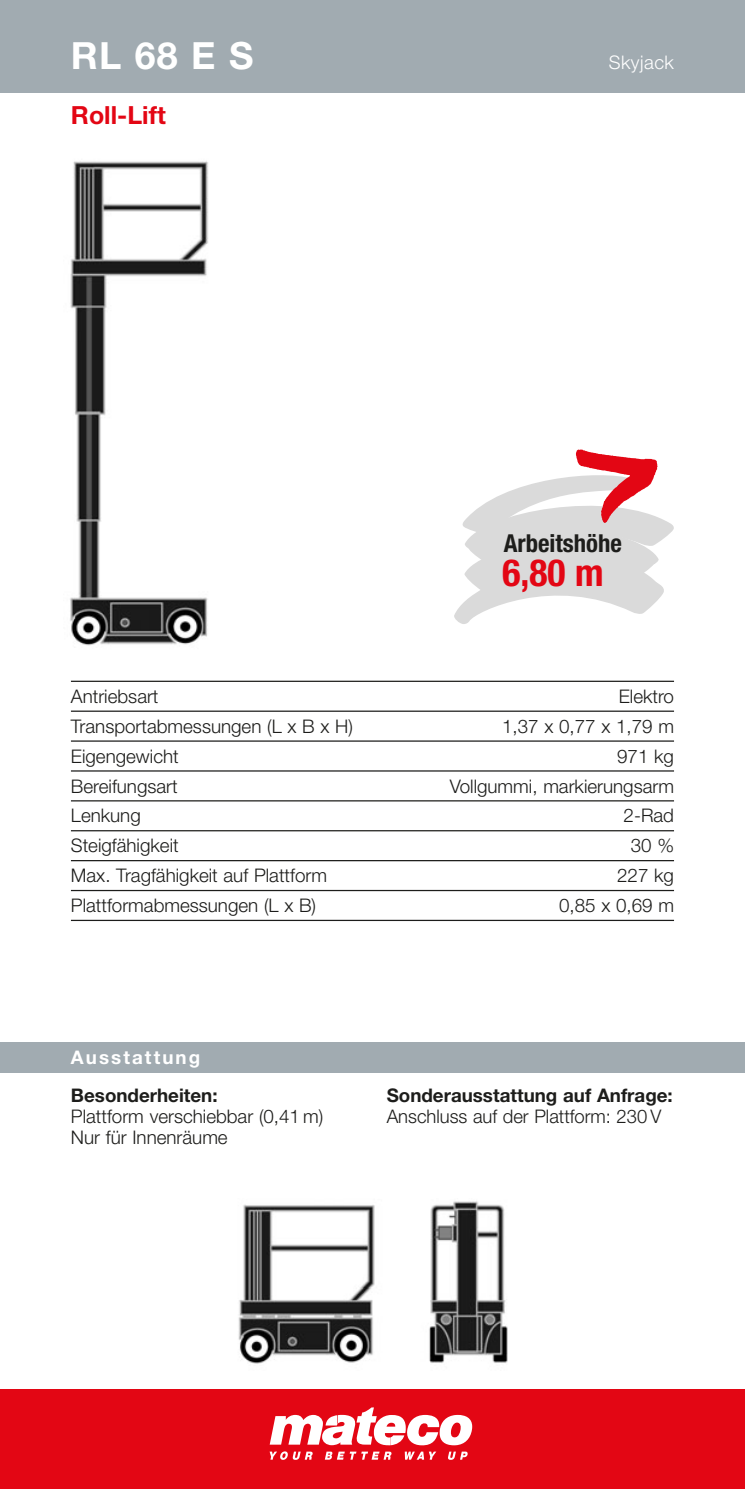
<style>
.page{position:relative;width:745px;height:1489px;background:#fff}
.page>*{position:absolute;margin:0;border:0;box-sizing:border-box;transform-origin:0 0}
.t1{font:700 37.5px "Helvetica Neue";color:#fff}
.t2{font:700 condensed 37.5px "Helvetica Neue";color:#e30614}
.t3{font:700 25px "Helvetica Neue";color:#e30614}
.t4{font:700 condensed 24.75px "Helvetica Neue";color:#1d1d1b}
.t5{font:300 18.75px/21.2px "Helvetica Neue";color:#1d1d1b}
.t6{font:700 18.75px "Helvetica Neue";color:#1d1d1b}
.t7{font:700 18.75px "Helvetica Neue";letter-spacing:.11em;color:#fff}
.t8{font:300 18.75px "Helvetica Neue";letter-spacing:.03em;color:#fff}
</style>
<div class="page">
<div style="left:0;top:0;width:744px;height:92px;background:#a1abb1"></div>
<div style="left:0;top:1042px;width:744px;height:30px;background:#a1abb1"></div>
<div style="left:0;top:1389px;width:744px;height:99px;background:#e30614"></div>
<svg style="left:269px;top:1407px;width:203px;height:38px"></svg>
<svg style="left:269px;top:1451px;width:43px;height:8px"></svg>
<svg style="left:325px;top:1451px;width:66px;height:8px"></svg>
<svg style="left:404px;top:1451px;width:32px;height:8px"></svg>
<svg style="left:448px;top:1451px;width:19px;height:8px"></svg>
<img style="left:70px;top:161px;width:138px;height:485px">
<img style="left:238px;top:1201px;width:270px;height:163px">
<svg style="left:454px;top:449px;width:219px;height:175px"></svg>
<hr style="left:71px;top:680px;width:602px;height:2px;background:#1d1d1b">
<hr style="left:71px;top:710px;width:602px;height:1px;background:#1d1d1b">
<hr style="left:71px;top:740px;width:602px;height:1px;background:#1d1d1b">
<hr style="left:71px;top:770px;width:602px;height:1px;background:#1d1d1b">
<hr style="left:71px;top:800px;width:602px;height:1px;background:#1d1d1b">
<hr style="left:71px;top:830px;width:602px;height:1px;background:#1d1d1b">
<hr style="left:71px;top:860px;width:602px;height:1px;background:#1d1d1b">
<hr style="left:71px;top:889px;width:602px;height:2px;background:#1d1d1b">
<hr style="left:71px;top:919px;width:602px;height:2px;background:#1d1d1b">
<h1 class="t1" style="left:71px;top:43px;width:184px">RL 68 E S</h1>
<h2 class="t3" style="left:71px;top:106px;width:96px">Roll-Lift</h2>
<p class="t8" style="left:608px;top:56px;width:67px">Skyjack</p>
<h3 class="t4" style="left:503px;top:534px;width:120px">Arbeitshöhe</h3>
<h1 class="t2" style="left:502px;top:558px;width:103px">6,80 m</h1>
<p class="t5" style="left:71px;top:687px;width:89px">Antriebsart</p>
<p class="t5" style="left:618px;top:687px;width:57px">Elektro</p>
<p class="t5" style="left:71px;top:717px;width:283px">Transportabmessungen (L x B x H)</p>
<p class="t5" style="left:501px;top:717px;width:173px">1,37 x 0,77 x 1,79 m</p>
<p class="t5" style="left:71px;top:747px;width:109px">Eigengewicht</p>
<p class="t5" style="left:616px;top:747px;width:58px">971 kg</p>
<p class="t5" style="left:71px;top:777px;width:108px">Bereifungsart</p>
<p class="t5" style="left:449px;top:777px;width:226px">Vollgummi, markierungsarm</p>
<p class="t5" style="left:71px;top:806px;width:71px">Lenkung</p>
<p class="t5" style="left:623px;top:806px;width:52px">2-Rad</p>
<p class="t5" style="left:71px;top:836px;width:109px">Steigfähigkeit</p>
<p class="t5" style="left:630px;top:836px;width:45px">30 %</p>
<p class="t5" style="left:71px;top:866px;width:257px">Max. Tragfähigkeit auf Plattform</p>
<p class="t5" style="left:616px;top:866px;width:58px">227 kg</p>
<p class="t5" style="left:71px;top:896px;width:246px">Plattformabmessungen (L x B)</p>
<p class="t5" style="left:558px;top:896px;width:116px">0,85 x 0,69 m</p>
<p class="t7" style="left:71px;top:1050px;width:131px">Ausstattung</p>
<p class="t6" style="left:71px;top:1088px;width:148px">Besonderheiten:</p>
<p class="t5" style="left:71px;top:1107px;width:254px">Plattform verschiebbar (0,41 m)<br>Nur für Innenräume</p>
<p class="t6" style="left:386px;top:1088px;width:287px">Sonderausstattung auf Anfrage:</p>
<p class="t5" style="left:386px;top:1107px;width:276px">Anschluss auf der Plattform: 230 V</p>
</div>
